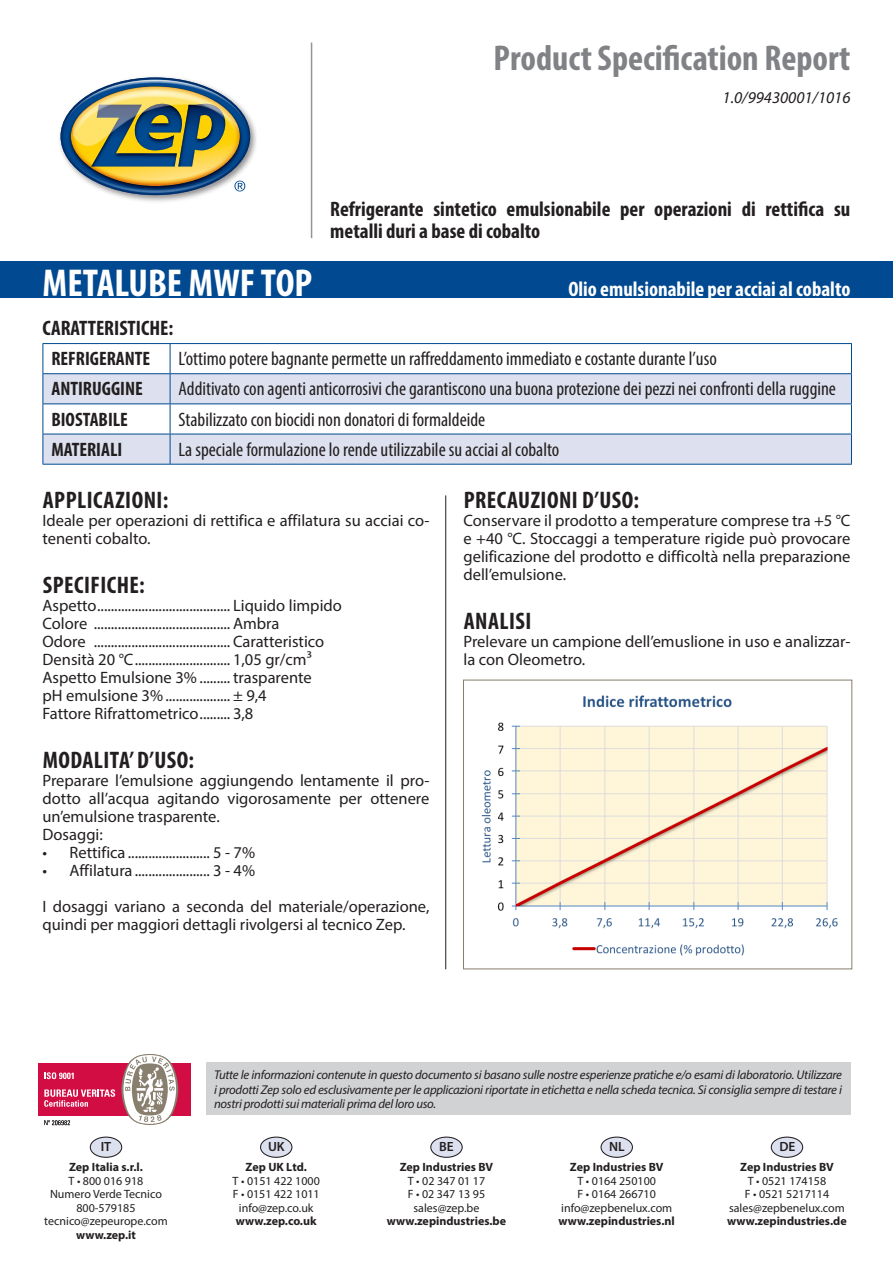
<style>
.page{position:relative;width:893px;height:1263px;background:#fff}
.page>*{position:absolute;margin:0;border:0;box-sizing:border-box;transform-origin:0 0}
.t1{font:700 condensed 39px "Myriad Pro";color:#fff}
.t2{font:700 condensed 36px "Myriad Pro";color:#808285}
.Tittoli{font:700 condensed 24px "Myriad Pro";letter-spacing:.02em;color:#231f20}
.t3{font:700 condensed 21px/22.5px "Myriad Pro";color:#231f20}
.t4{font:700 condensed 21px "Myriad Pro";color:#fff}
.Caratteristics{font:condensed 19.5px "Myriad Pro";color:#231f20}
.Caratteristics_Bold{font:700 condensed 19.5px "Myriad Pro";color:#231f20}
.Specifiche{font:16.5px/18px "Myriad Pro";color:#231f20}
.t5{font:italic 16.5px "Myriad Pro";color:#231f20}
.t6{font:600 13.35px "Myriad Pro";color:#231f20}
.t7{font:italic 12.75px/14.2px "Myriad Pro";letter-spacing:-.02em;color:#231f20;text-align:justify}
.t8{font:12px "Myriad Pro";color:#231f20}
.t9{font:700 12px "Myriad Pro";color:#231f20}
</style>
<div class="page">
<div style="left:90px;top:1137px;width:32px;height:20px;background:#dde1ef;border-radius:50%"></div>
<div style="left:90px;top:1136px;width:32px;height:22px;border:1px solid #231f20;border-radius:50%"></div>
<div style="left:261px;top:1137px;width:31px;height:20px;background:#dde1ef;border-radius:50%"></div>
<div style="left:260px;top:1136px;width:32px;height:22px;border:1px solid #231f20;border-radius:50%"></div>
<div style="left:431px;top:1137px;width:31px;height:20px;background:#dde1ef;border-radius:50%"></div>
<div style="left:430px;top:1136px;width:33px;height:22px;border:1px solid #231f20;border-radius:50%"></div>
<div style="left:601px;top:1137px;width:31px;height:20px;background:#dde1ef;border-radius:50%"></div>
<div style="left:600px;top:1136px;width:33px;height:22px;border:1px solid #231f20;border-radius:50%"></div>
<div style="left:771px;top:1137px;width:32px;height:20px;background:#dde1ef;border-radius:50%"></div>
<div style="left:771px;top:1136px;width:32px;height:22px;border:1px solid #231f20;border-radius:50%"></div>
<hr style="left:311px;top:43px;width:1px;height:195px;background:#939598">
<img style="left:60px;top:77px;width:196px;height:125px">
<img style="left:63px;top:80px;width:185px;height:113px">
<div style="left:0;top:261px;width:893px;height:37px;background:#014990"></div>
<svg style="left:44px;top:344px;width:807px;height:29px"></svg>
<svg style="left:44px;top:374px;width:807px;height:90px;fill:#dde1ef"></svg>
<hr style="left:43px;top:343px;width:127px;height:1px;background:#014990">
<hr style="left:170px;top:343px;width:682px;height:1px;background:#014990">
<hr style="left:43px;top:373px;width:127px;height:1px;background:#014990">
<svg style="left:43px;top:344px;width:1px;height:59px"></svg>
<hr style="left:170px;top:373px;width:682px;height:1px;background:#014990">
<svg style="left:170px;top:344px;width:1px;height:59px"></svg>
<svg style="left:851px;top:344px;width:1px;height:59px"></svg>
<hr style="left:43px;top:403px;width:127px;height:1px;background:#014990">
<hr style="left:43px;top:404px;width:1px;height:30px;background:#014990">
<hr style="left:170px;top:403px;width:682px;height:1px;background:#014990">
<hr style="left:170px;top:404px;width:1px;height:30px;background:#014990">
<hr style="left:851px;top:404px;width:1px;height:30px;background:#014990">
<hr style="left:43px;top:434px;width:127px;height:1px;background:#014990">
<hr style="left:43px;top:434px;width:1px;height:30px;background:#014990">
<hr style="left:170px;top:434px;width:682px;height:1px;background:#014990">
<hr style="left:170px;top:434px;width:1px;height:30px;background:#014990">
<hr style="left:851px;top:434px;width:1px;height:30px;background:#014990">
<hr style="left:43px;top:464px;width:127px;height:1px;background:#014990">
<hr style="left:170px;top:464px;width:682px;height:1px;background:#014990">
<hr style="left:445px;top:495px;width:1px;height:474px;background:#231f20">
<div style="left:206px;top:1062px;width:644px;height:53px;background:#d1d2d4"></div>
<div style="left:38px;top:1063px;width:153px;height:52px;background:#d20d44"></div>
<svg style="left:44px;top:1072px;width:30px;height:7px"></svg>
<svg style="left:44px;top:1089px;width:71px;height:18px"></svg>
<svg style="left:121px;top:1054px;width:57px;height:71px"></svg>
<svg style="left:44px;top:1120px;width:26px;height:5px"></svg>
<img style="left:481px;top:695px;width:357px;height:261px">
<div style="left:463px;top:680px;width:389px;height:289px;border:1px solid #887f6f"></div>
<p class="t2" style="left:494px;top:35px;width:358px">Product Specification Report</p>
<p class="t5" style="left:723px;top:87px;width:129px">1.0/99430001/1016</p>
<p class="t1" style="left:43px;top:259px;width:271px">METALUBE MWF TOP</p>
<p class="t3" style="left:330px;top:197px;width:522px">Refrigerante sintetico emulsionabile per operazioni di rettifica su metalli duri a base di cobalto</p>
<p class="t4" style="left:568px;top:276px;width:284px">Olio emulsionabile per acciai al cobalto</p>
<p class="t3" style="left:43px;top:316px;width:132px">CARATTERISTICHE:</p>
<p class="Caratteristics_Bold" style="left:51px;top:346px;width:100px">REFRIGERANTE</p>
<p class="Caratteristics" style="left:179px;top:347px;width:540px">L’ottimo potere bagnante permette un raffreddamento immediato e costante durante l’uso</p>
<p class="Caratteristics_Bold" style="left:51px;top:377px;width:93px">ANTIRUGGINE</p>
<p class="Caratteristics" style="left:179px;top:377px;width:659px">Additivato con agenti anticorrosivi che garantiscono una buona protezione dei pezzi nei confronti della ruggine</p>
<p class="Caratteristics_Bold" style="left:51px;top:407px;width:78px">BIOSTABILE</p>
<p class="Caratteristics" style="left:179px;top:407px;width:308px">Stabilizzato con biocidi non donatori di formaldeide</p>
<p class="Caratteristics_Bold" style="left:51px;top:437px;width:72px">MATERIALI</p>
<p class="Caratteristics" style="left:179px;top:437px;width:382px">La speciale formulazione lo rende utilizzabile su acciai al cobalto</p>
<p class="Tittoli" style="left:43px;top:485px;width:127px">APPLICAZIONI:</p>
<p class="Specifiche" style="left:43px;top:511px;width:388px">Ideale per operazioni di rettifica e affilatura su acciai co&shy;tenenti cobalto.</p>
<p class="Tittoli" style="left:43px;top:570px;width:104px">SPECIFICHE:</p>
<p class="Specifiche" style="left:43px;top:596px;width:301px">Aspetto....................................... Liquido limpido</p>
<p class="Specifiche" style="left:43px;top:614px;width:238px">Colore ........................................ Ambra</p>
<p class="Specifiche" style="left:43px;top:632px;width:283px">Odore ........................................ Caratteristico</p>
<p class="Specifiche" style="left:43px;top:650px;width:271px">Densità 20 °C............................ 1,05 gr/cm3</p>
<p class="Specifiche" style="left:43px;top:668px;width:271px">Aspetto Emulsione 3% ......... trasparente</p>
<p class="Specifiche" style="left:43px;top:686px;width:226px">pH emulsione 3%................... ± 9,4</p>
<p class="Specifiche" style="left:43px;top:704px;width:212px">Fattore Rifrattometrico......... 3,8</p>
<p class="Tittoli" style="left:43px;top:745px;width:153px">MODALITA’ D’USO:</p>
<p class="Specifiche" style="left:43px;top:771px;width:388px;text-align:justify">Preparare l’emulsione aggiungendo lentamente il pro&shy;dotto all’acqua agitando vigorosamente per ottenere un’emulsione trasparente.</p>
<p class="Specifiche" style="left:43px;top:825px;width:62px">Dosaggi:</p>
<p class="Specifiche" style="left:43px;top:843px;width:214px">• Rettifica ........................ 5 - 7%</p>
<p class="Specifiche" style="left:43px;top:861px;width:214px">• Affilatura ...................... 3 - 4%</p>
<p class="Specifiche" style="left:43px;top:897px;width:388px">I dosaggi variano a seconda del materiale/operazione, quindi per maggiori dettagli rivolgersi al tecnico Zep.</p>
<p class="Tittoli" style="left:464px;top:485px;width:177px">PRECAUZIONI D’USO:</p>
<p class="Specifiche" style="left:463px;top:511px;width:388px;text-align:justify">Conservare il prodotto a temperature comprese tra +5 °C e +40 °C. Stoccaggi a temperature rigide può provocare gelificazione del prodotto e difficoltà nella preparazione dell’emulsione.</p>
<p class="Tittoli" style="left:464px;top:606px;width:69px">ANALISI</p>
<p class="Specifiche" style="left:463px;top:632px;width:388px">Prelevare un campione dell’emuslione in uso e analizzar&shy;la con Oleometro.</p>
<p class="t6" style="left:101px;top:1138px;width:12px">IT</p>
<p class="t9" style="left:69px;top:1159px;width:75px">Zep Italia s.r.l.</p>
<p class="t8" style="left:69px;top:1173px;width:76px">T • 800 016 918</p>
<p class="t8" style="left:50px;top:1187px;width:113px">Numero Verde Tecnico</p>
<p class="t8" style="left:76px;top:1200px;width:61px">800-579185</p>
<p class="t8" style="left:44px;top:1214px;width:125px">tecnico@zepeurope.com</p>
<p class="t9" style="left:76px;top:1227px;width:61px">www.zep.it</p>
<p class="t7" style="left:214px;top:1068px;width:629px">Tutte le informazioni contenute in questo documento si basano sulle nostre esperienze pratiche e/o esami di laboratorio. Utilizzare i prodotti Zep solo ed esclusivamente per le applicazioni riportate in etichetta e nella scheda tecnica. Si consiglia sempre di testare i nostri prodotti sui materiali prima del loro uso.</p>
<p class="t6" style="left:268px;top:1138px;width:18px">UK</p>
<p class="t9" style="left:246px;top:1159px;width:63px">Zep UK Ltd.</p>
<p class="t8" style="left:233px;top:1173px;width:89px">T • 0151 422 1000</p>
<p class="t8" style="left:233px;top:1187px;width:89px">F • 0151 422 1011</p>
<p class="t8" style="left:239px;top:1200px;width:76px">info@zep.co.uk</p>
<p class="t9" style="left:236px;top:1213px;width:82px">www.zep.co.uk</p>
<p class="t6" style="left:439px;top:1138px;width:16px">BE</p>
<p class="t9" style="left:400px;top:1159px;width:95px">Zep Industries BV</p>
<p class="t8" style="left:408px;top:1173px;width:79px">T • 02 347 01 17</p>
<p class="t8" style="left:408px;top:1187px;width:79px">F • 02 347 13 95</p>
<p class="t8" style="left:414px;top:1200px;width:67px">sales@zep.be</p>
<p class="t9" style="left:387px;top:1213px;width:121px">www.zepindustries.be</p>
<p class="t6" style="left:609px;top:1138px;width:17px">NL</p>
<p class="t9" style="left:570px;top:1159px;width:95px">Zep Industries BV</p>
<p class="t8" style="left:577px;top:1173px;width:80px">T • 0164 250100</p>
<p class="t8" style="left:577px;top:1187px;width:80px">F • 0164 266710</p>
<p class="t8" style="left:561px;top:1200px;width:113px">info@zepbenelux.com</p>
<p class="t9" style="left:559px;top:1213px;width:118px">www.zepindustries.nl</p>
<p class="t6" style="left:779px;top:1138px;width:18px">DE</p>
<p class="t9" style="left:740px;top:1159px;width:95px">Zep Industries BV</p>
<p class="t8" style="left:748px;top:1173px;width:80px">T • 0521 174158</p>
<p class="t8" style="left:745px;top:1187px;width:86px">F • 0521 5217114</p>
<p class="t8" style="left:729px;top:1200px;width:117px">sales@zepbenelux.com</p>
<p class="t9" style="left:727px;top:1213px;width:121px">www.zepindustries.de</p>
</div>
